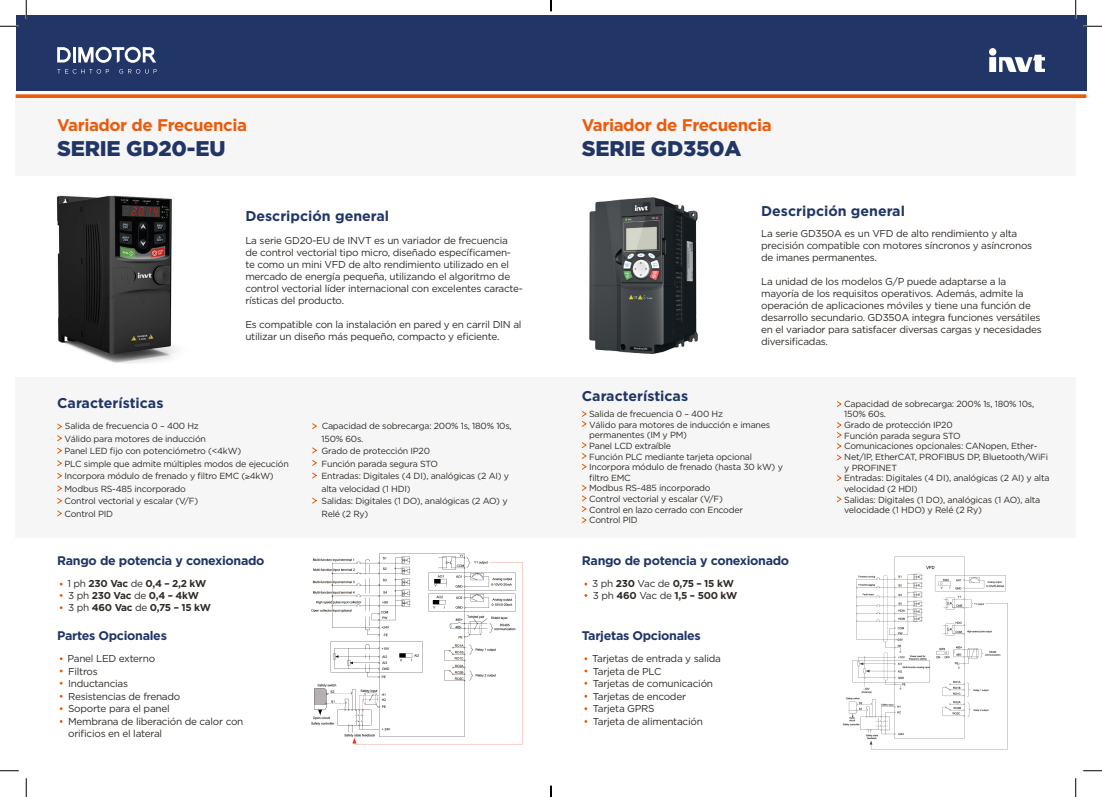
<style>
.page{position:relative;width:1102px;height:797px;background:#fff}
.page>*{position:absolute;margin:0;border:0;box-sizing:border-box;transform-origin:0 0}
.t1{font:900 21.25px "Gotham HTF";letter-spacing:-.01em;color:#213667}
.t2{font:700 16.88px "Gotham HTF";letter-spacing:-.025em;color:#ea5b0c}
.t3{font:700 14.12px "Gotham HTF";color:#213667}
.t4{font:700 12.5px "Gotham HTF";letter-spacing:-.025em;color:#213667}
.t5{font:10px/12px "Gotham HTF";letter-spacing:-.025em;color:#2f2a26}
.t6{font:700 10px "Gotham HTF";letter-spacing:-.025em;color:#2f2a26}
.t7{font:8.88px/10.6px "Gotham HTF";letter-spacing:-.025em;color:#2f2a26}
.s1{font-weight:400}
</style>
<div class="page">
<div style="left:16px;top:377px;width:535px;height:161px;background:#f6f6f6"></div>
<div style="left:551px;top:377px;width:524px;height:161px;background:#f6f6f6"></div>
<div style="left:16px;top:16px;width:1070px;height:75px;background:#213667"></div>
<svg style="left:57px;top:69px;width:52px;height:5px"></svg>
<svg style="left:119px;top:69px;width:38px;height:5px"></svg>
<svg style="left:57px;top:47px;width:14px;height:15px"></svg>
<hr style="left:73px;top:47px;width:3px;height:15px;background:#fff">
<svg style="left:78px;top:47px;width:78px;height:16px"></svg>
<svg style="left:16px;top:94px;width:1070px;height:4px;background:#eb681f"></svg>
<img style="left:989px;top:49px;width:55px;height:23px">
<div style="left:16px;top:98px;width:535px;height:77px;background:#f6f6f6"></div>
<div style="left:551px;top:98px;width:524px;height:77px;background:#f6f6f6"></div>
<svg style="left:312px;top:423px;width:5px;height:6px"></svg>
<svg style="left:836px;top:401px;width:6px;height:6px"></svg>
<svg style="left:581px;top:411px;width:6px;height:16px"></svg>
<svg style="left:312px;top:447px;width:5px;height:19px"></svg>
<svg style="left:836px;top:475px;width:6px;height:6px"></svg>
<svg style="left:836px;top:422px;width:6px;height:39px"></svg>
<svg style="left:581px;top:442px;width:6px;height:28px"></svg>
<svg style="left:312px;top:472px;width:5px;height:7px"></svg>
<svg style="left:312px;top:497px;width:5px;height:7px"></svg>
<svg style="left:836px;top:496px;width:6px;height:7px"></svg>
<svg style="left:57px;top:423px;width:5px;height:94px"></svg>
<svg style="left:581px;top:485px;width:6px;height:38px"></svg>
<img style="left:56px;top:195px;width:120px;height:168px">
<img style="left:589px;top:197px;width:109px;height:157px">
<img style="left:311px;top:553px;width:212px;height:192px">
<img style="left:842px;top:556px;width:166px;height:194px">
<svg style="left:0;top:25px;width:19px;height:2px"></svg>
<svg style="left:1083px;top:25px;width:18px;height:2px"></svg>
<svg style="left:0;top:770px;width:19px;height:1px"></svg>
<svg style="left:1083px;top:770px;width:18px;height:1px"></svg>
<svg style="left:25px;top:0;width:2px;height:19px"></svg>
<svg style="left:25px;top:778px;width:2px;height:19px"></svg>
<svg style="left:1074px;top:0;width:2px;height:19px"></svg>
<svg style="left:1075px;top:778px;width:1px;height:19px"></svg>
<svg style="left:550px;top:785px;width:1px;height:12px"></svg>
<p class="t2" style="left:57px;top:115px;width:191px">Variador de Frecuencia</p>
<p class="t1" style="left:57px;top:136px;width:170px">SERIE GD20-EU</p>
<p class="t3" style="left:245px;top:208px;width:145px">Descripción general</p>
<p class="t5" style="left:245px;top:234px;width:279px">La serie GD20-EU de INVT es un variador de frecuencia<br>de control vectorial tipo micro, diseñado específicamen&shy;te como un mini VFD de alto rendimiento utilizado en el mercado de energía pequeña, utilizando el algoritmo de control vectorial líder internacional con excelentes caracte&shy;rísticas del producto.</p>
<p class="t5" style="left:245px;top:318px;width:277px">Es compatible con la instalación en pared y en carril DIN al utilizar un diseño más pequeño, compacto y eficiente.</p>
<p class="t3" style="left:57px;top:395px;width:108px">Características</p>
<p class="t7" style="left:65px;top:420px;width:135px">Salida de frecuencia 0 – 400 Hz</p>
<p class="t7" style="left:64px;top:433px;width:143px">Válido para motores de inducción</p>
<p class="t7" style="left:64px;top:445px;width:178px">Panel LED fijo con potenciómetro (&lt;4kW)</p>
<p class="t7" style="left:64px;top:458px;width:226px">PLC simple que admite múltiples modos de ejecución</p>
<p class="t7" style="left:64px;top:470px;width:211px">Incorpora módulo de frenado y filtro EMC (≥4kW)</p>
<p class="t7" style="left:64px;top:483px;width:123px">Modbus RS-485 incorporado</p>
<p class="t7" style="left:64px;top:495px;width:135px">Control vectorial y escalar (V/F)</p>
<p class="t7" style="left:64px;top:508px;width:50px">Control PID</p>
<p class="t4" style="left:57px;top:553px;width:209px">Rango de potencia y conexionado</p>
<p class="t6" style="left:67px;top:578px;width:140px"><span class="s1">1 ph</span> 230 Vac <span class="s1">de</span> 0,4 – 2,2 kW</p>
<p class="t6" style="left:68px;top:590px;width:132px"><span class="s1">3 ph</span> 230 Vac <span class="s1">de</span> 0,4 – 4kW</p>
<p class="t6" style="left:68px;top:602px;width:144px"><span class="s1">3 ph</span> 460 Vac <span class="s1">de</span> 0,75 – 15 kW</p>
<p class="t4" style="left:57px;top:628px;width:111px">Partes Opcionales</p>
<p class="t5" style="left:67px;top:652px;width:89px">Panel LED externo</p>
<p class="t5" style="left:68px;top:665px;width:31px">Filtros</p>
<p class="t5" style="left:68px;top:677px;width:61px">Inductancias</p>
<p class="t5" style="left:68px;top:690px;width:114px">Resistencias de frenado</p>
<p class="t5" style="left:68px;top:702px;width:103px">Soporte para el panel</p>
<p class="t5" style="left:68px;top:715px;width:177px">Membrana de liberación de calor con</p>
<p class="t5" style="left:68px;top:727px;width:96px">orificios en el lateral</p>
<p class="t7" style="left:321px;top:420px;width:192px">Capacidad de sobrecarga: 200% 1s, 180% 10s,</p>
<p class="t7" style="left:321px;top:433px;width:43px">150% 60s.</p>
<p class="t7" style="left:321px;top:445px;width:110px">Grado de protección IP20</p>
<p class="t7" style="left:321px;top:458px;width:118px">Función parada segura STO</p>
<p class="t7" style="left:321px;top:470px;width:189px">Entradas: Digitales (4 DI), analógicas (2 AI) y</p>
<p class="t7" style="left:321px;top:483px;width:91px">alta velocidad (1 HDI)</p>
<p class="t7" style="left:321px;top:495px;width:187px">Salidas: Digitales (1 DO), analógicas (2 AO) y</p>
<p class="t7" style="left:321px;top:508px;width:48px">Relé (2 Ry)</p>
<p class="t2" style="left:581px;top:115px;width:191px">Variador de Frecuencia</p>
<p class="t1" style="left:581px;top:136px;width:161px">SERIE GD350A</p>
<p class="t3" style="left:761px;top:202px;width:145px">Descripción general</p>
<p class="t5" style="left:761px;top:227px;width:272px">La serie GD350A es un VFD de alto rendimiento y alta precisión compatible con motores síncronos y asíncronos de imanes permanentes.</p>
<p class="t5" style="left:761px;top:275px;width:282px">La unidad de los modelos G/P puede adaptarse a la mayoría de los requisitos operativos. Además, admite la operación de aplicaciones móviles y tiene una función de desarrollo secundario. GD350A integra funciones versátiles en el variador para satisfacer diversas cargas y necesidades diversificadas.</p>
<p class="t3" style="left:581px;top:388px;width:108px">Características</p>
<p class="t7" style="left:589px;top:408px;width:135px">Salida de frecuencia 0 – 400 Hz</p>
<p class="t7" style="left:589px;top:419px;width:183px">Válido para motores de inducción e imanes</p>
<p class="t7" style="left:589px;top:429px;width:99px">permanentes (IM y PM)</p>
<p class="t7" style="left:589px;top:440px;width:83px">Panel LCD extraíble</p>
<p class="t7" style="left:589px;top:451px;width:164px">Función PLC mediante tarjeta opcional</p>
<p class="t7" style="left:589px;top:461px;width:195px">Incorpora módulo de frenado (hasta 30 kW) y</p>
<p class="t7" style="left:589px;top:472px;width:43px">filtro EMC</p>
<p class="t7" style="left:589px;top:483px;width:123px">Modbus RS-485 incorporado</p>
<p class="t7" style="left:589px;top:493px;width:135px">Control vectorial y escalar (V/F)</p>
<p class="t7" style="left:589px;top:504px;width:155px">Control en lazo cerrado con Encoder</p>
<p class="t7" style="left:589px;top:515px;width:50px">Control PID</p>
<p class="t4" style="left:581px;top:553px;width:209px">Rango de potencia y conexionado</p>
<p class="t6" style="left:592px;top:578px;width:143px"><span class="s1">3 ph</span> 230 <span class="s1">Vac de</span> 0,75 – 15 kW</p>
<p class="t6" style="left:592px;top:590px;width:146px"><span class="s1">3 ph</span> 460 <span class="s1">Vac de</span> 1,5 – 500 kW</p>
<p class="t4" style="left:581px;top:628px;width:121px">Tarjetas Opcionales</p>
<p class="t5" style="left:592px;top:652px;width:130px">Tarjetas de entrada y salida</p>
<p class="t5" style="left:592px;top:665px;width:70px">Tarjeta de PLC</p>
<p class="t5" style="left:592px;top:677px;width:122px">Tarjetas de comunicación</p>
<p class="t5" style="left:592px;top:690px;width:95px">Tarjetas de encoder</p>
<p class="t5" style="left:592px;top:702px;width:63px">Tarjeta GPRS</p>
<p class="t5" style="left:592px;top:715px;width:111px">Tarjeta de alimentación</p>
<p class="t7" style="left:844px;top:398px;width:192px">Capacidad de sobrecarga: 200% 1s, 180% 10s,<br>150% 60s.</p>
<p class="t7" style="left:844px;top:419px;width:110px">Grado de protección IP20</p>
<p class="t7" style="left:844px;top:430px;width:118px">Función parada segura STO</p>
<p class="t7" style="left:844px;top:440px;width:205px">Comunicaciones opcionales: CANopen, Ether-<br>Net/IP, EtherCAT, PROFIBUS DP, Bluetooth/WiFi y PROFINET</p>
<p class="t7" style="left:844px;top:472px;width:207px">Entradas: Digitales (4 DI), analógicas (2 AI) y alta velocidad (2 HDI)</p>
<p class="t7" style="left:844px;top:494px;width:198px">Salidas: Digitales (1 DO), analógicas (1 AO), alta velocidade (1 HDO) y Relé (2 Ry)</p>
</div>
